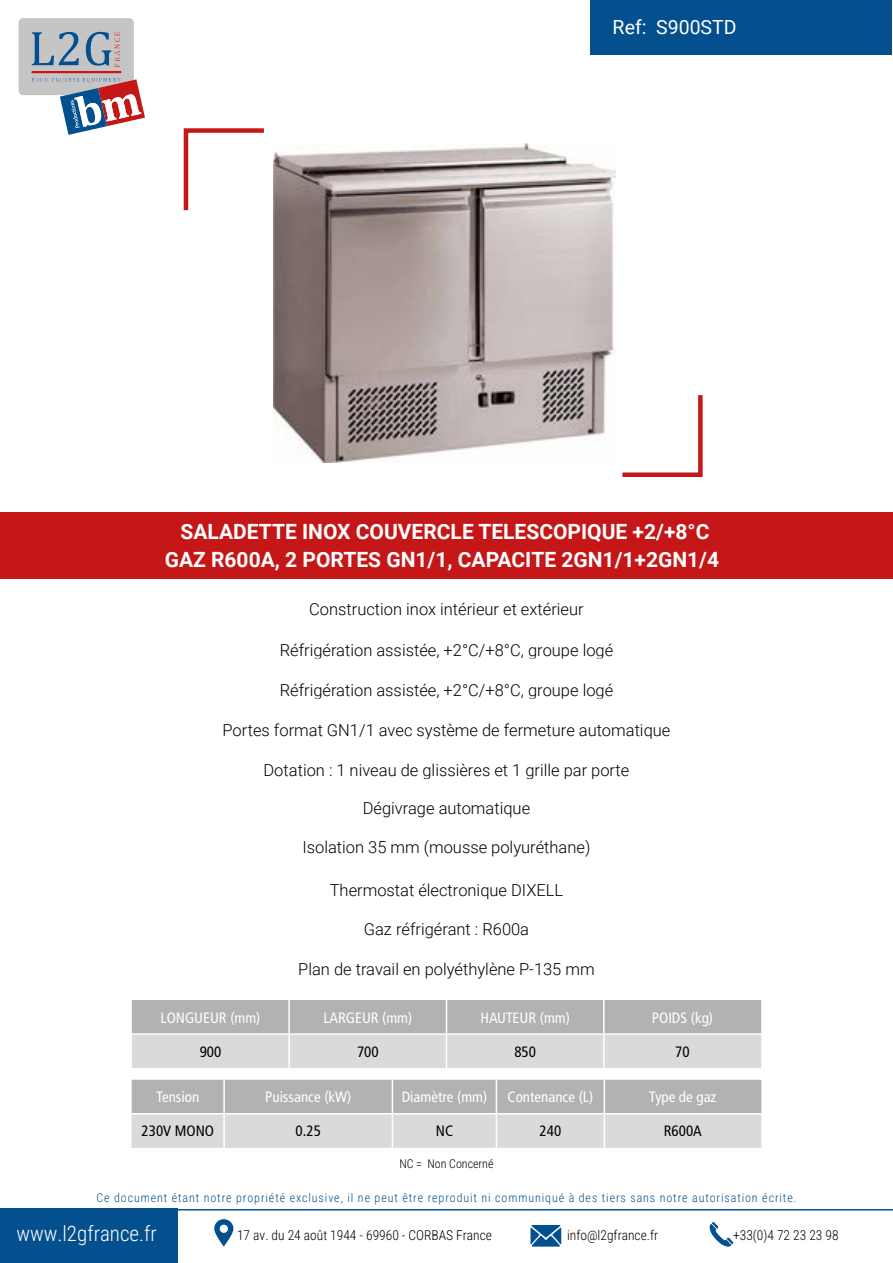
<style>
.page{position:relative;width:893px;height:1263px;background:#fff}
.page>*{position:absolute;margin:0;border:0;box-sizing:border-box;transform-origin:0 0}
.t1{font:700 21px/27.9px "Roboto";color:#fff;text-align:center}
.t2{font:21px "Roboto Condensed";color:#fff}
.t3{font:19.5px "Roboto";color:#fff}
.t4{font:300 16.5px "Roboto";color:#000}
.t5{font:condensed 15px "Frutiger LT Std";color:#fff}
.t6{font:condensed 15px "Frutiger LT Std";color:#000}
.t7{font:13.5px "Roboto Condensed";color:#000}
.t8{font:12px "Roboto Condensed";letter-spacing:.075em;color:#044f8d}
.t9{font:12px "Roboto Condensed";color:#000}
</style>
<div class="page">
<div style="left:0;top:513px;width:893px;height:66px;background:#c51718"></div>
<svg style="left:622px;top:395px;width:81px;height:82px"></svg>
<svg style="left:183px;top:128px;width:81px;height:83px"></svg>
<svg style="left:18px;top:18px;width:127px;height:117px"></svg>
<div style="left:590px;top:0;width:301px;height:54px;background:#044f8d"></div>
<div style="left:0;top:1209px;width:178px;height:54px;background:#044f8d"></div>
<hr style="left:178px;top:1209px;width:715px;height:1px;background:#044f8d">
<svg style="left:214px;top:1219px;width:20px;height:27px"></svg>
<svg style="left:530px;top:1225px;width:31px;height:21px"></svg>
<svg style="left:710px;top:1222px;width:23px;height:24px"></svg>
<img style="left:273px;top:143px;width:342px;height:320px">
<svg style="left:132px;top:1000px;width:629px;height:68px;background:#c6c6c6"></svg>
<hr style="left:288px;top:1000px;width:2px;height:33px;background:#fff">
<hr style="left:446px;top:1000px;width:1px;height:33px;background:#fff">
<hr style="left:603px;top:1000px;width:2px;height:33px;background:#fff">
<hr style="left:132px;top:1033px;width:157px;height:2px;background:#fff">
<hr style="left:289px;top:1033px;width:157px;height:2px;background:#fff">
<hr style="left:288px;top:1035px;width:2px;height:33px;background:#fff">
<hr style="left:446px;top:1033px;width:158px;height:2px;background:#fff">
<hr style="left:446px;top:1035px;width:1px;height:33px;background:#fff">
<hr style="left:604px;top:1033px;width:157px;height:2px;background:#fff">
<hr style="left:603px;top:1035px;width:2px;height:33px;background:#fff">
<svg style="left:132px;top:1080px;width:629px;height:68px;background:#c7c6c6"></svg>
<hr style="left:223px;top:1080px;width:2px;height:33px;background:#fff">
<hr style="left:392px;top:1080px;width:1px;height:33px;background:#fff">
<hr style="left:496px;top:1080px;width:1px;height:33px;background:#fff">
<hr style="left:604px;top:1080px;width:1px;height:33px;background:#fff">
<hr style="left:132px;top:1113px;width:92px;height:1px;background:#fff">
<hr style="left:224px;top:1113px;width:168px;height:1px;background:#fff">
<hr style="left:223px;top:1114px;width:2px;height:34px;background:#fff">
<hr style="left:392px;top:1113px;width:104px;height:1px;background:#fff">
<hr style="left:392px;top:1114px;width:1px;height:34px;background:#fff">
<hr style="left:496px;top:1113px;width:108px;height:1px;background:#fff">
<hr style="left:496px;top:1114px;width:1px;height:34px;background:#fff">
<hr style="left:604px;top:1113px;width:157px;height:1px;background:#fff">
<hr style="left:604px;top:1114px;width:1px;height:34px;background:#fff">
<p class="t3" style="left:613px;top:13px;width:35px">Ref:</p>
<p class="t3" style="left:656px;top:13px;width:82px">S900STD</p>
<p class="t1" style="left:165px;top:516px;width:556px">SALADETTE INOX COUVERCLE TELESCOPIQUE +2/+8°C<br>GAZ R600A, 2 PORTES GN1/1, CAPACITE 2GN1/1+2GN1/4</p>
<p class="t4" style="left:309px;top:598px;width:276px">Construction inox intérieur et extérieur</p>
<p class="t4" style="left:280px;top:638px;width:335px">Réfrigération assistée, +2°C/+8°C, groupe logé</p>
<p class="t4" style="left:280px;top:678px;width:335px">Réfrigération assistée, +2°C/+8°C, groupe logé</p>
<p class="t4" style="left:223px;top:718px;width:449px">Portes format GN1/1 avec système de fermeture automatique</p>
<p class="t4" style="left:263px;top:758px;width:367px">Dotation : 1 niveau de glissières et 1 grille par porte</p>
<p class="t4" style="left:363px;top:797px;width:169px">Dégivrage automatique</p>
<p class="t4" style="left:302px;top:836px;width:289px">Isolation 35 mm (mousse polyuréthane)</p>
<p class="t4" style="left:330px;top:879px;width:235px">Thermostat électronique DIXELL</p>
<p class="t4" style="left:364px;top:917px;width:167px">Gaz réfrigérant : R600a</p>
<p class="t4" style="left:298px;top:957px;width:298px">Plan de travail en polyéthylène P-135 mm</p>
<p class="t5" style="left:161px;top:1009px;width:101px">LONGUEUR (mm)</p>
<p class="t5" style="left:323px;top:1009px;width:90px">LARGEUR (mm)</p>
<p class="t5" style="left:480px;top:1009px;width:91px">HAUTEUR (mm)</p>
<p class="t5" style="left:652px;top:1009px;width:63px">POIDS (kg)</p>
<p class="t6" style="left:200px;top:1043px;width:23px">900</p>
<p class="t6" style="left:357px;top:1043px;width:23px">700</p>
<p class="t6" style="left:514px;top:1043px;width:23px">850</p>
<p class="t6" style="left:675px;top:1043px;width:16px">70</p>
<p class="t5" style="left:156px;top:1088px;width:44px">Tension</p>
<p class="t5" style="left:265px;top:1088px;width:88px">Puissance (kW)</p>
<p class="t5" style="left:402px;top:1088px;width:87px">Diamètre (mm)</p>
<p class="t5" style="left:508px;top:1088px;width:87px">Contenance (L)</p>
<p class="t5" style="left:649px;top:1088px;width:69px">Type de gaz</p>
<p class="t6" style="left:142px;top:1122px;width:74px">230V MONO</p>
<p class="t6" style="left:296px;top:1122px;width:27px">0.25</p>
<p class="t6" style="left:436px;top:1122px;width:19px">NC</p>
<p class="t6" style="left:540px;top:1122px;width:23px">240</p>
<p class="t6" style="left:664px;top:1122px;width:39px">R600A</p>
<p class="t9" style="left:399px;top:1156px;width:96px">NC = Non Concerné</p>
<p class="t8" style="left:97px;top:1190px;width:702px">Ce document étant notre propriété exclusive, il ne peut être reproduit ni communiqué à des tiers sans notre autorisation écrite.</p>
<p class="t2" style="left:16px;top:1218px;width:142px">www.l2gfrance.fr</p>
<p class="t7" style="left:237px;top:1226px;width:256px">17 av. du 24 août 1944 - 69960 - CORBAS France</p>
<p class="t7" style="left:567px;top:1226px;width:93px">info@l2gfrance.fr</p>
<p class="t7" style="left:733px;top:1226px;width:107px">+33(0)4 72 23 23 98</p>
</div>
